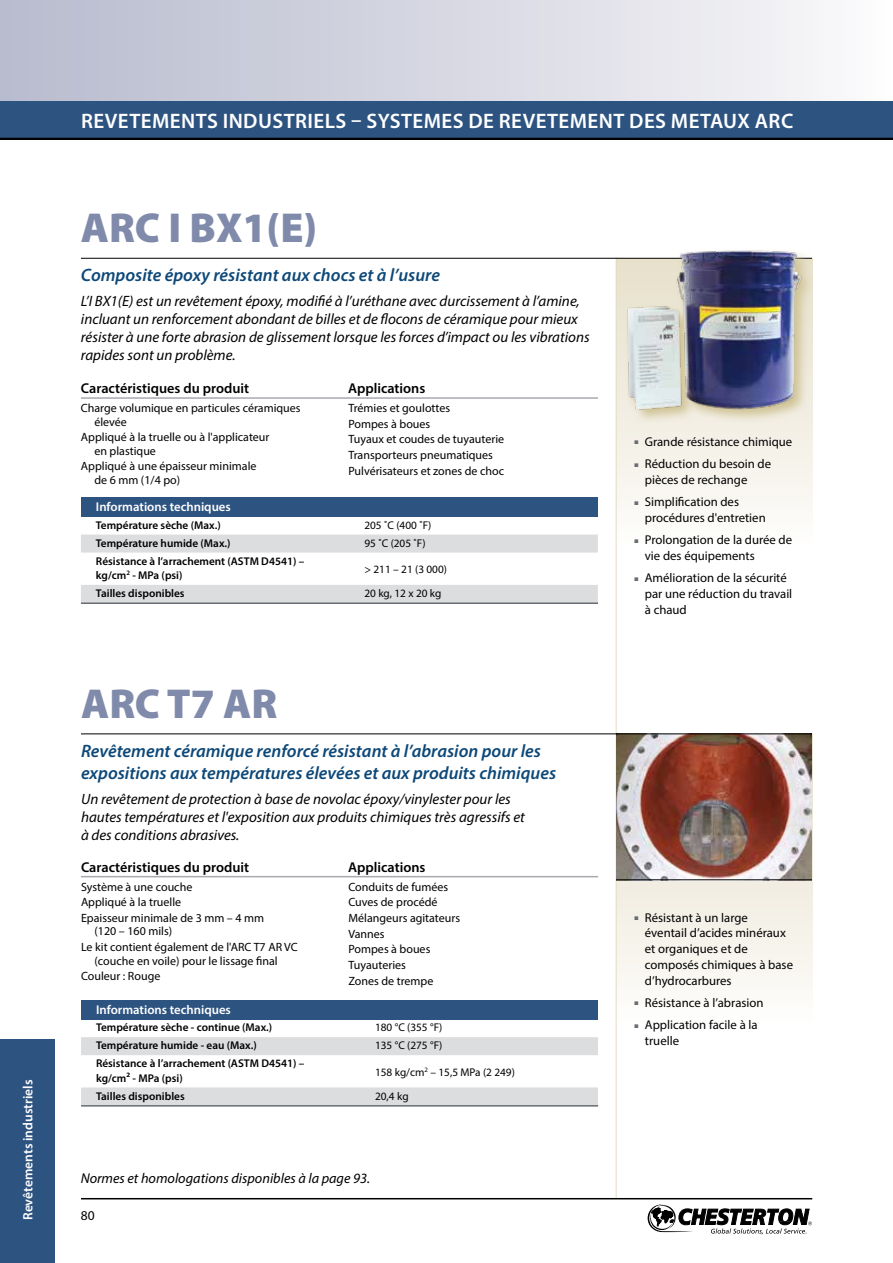
<style>
.page{position:relative;width:893px;height:1263px;background:#fff}
.page>*{position:absolute;margin:0;border:0;box-sizing:border-box;transform-origin:0 0}
.t1{font:900 42px "Myriad Pro";color:#808aaa}
.t2{font:600 21px "Myriad Pro";letter-spacing:.02em;color:#fff}
.t3{font:italic 600 18px/22.5px "Myriad Pro";color:#0d4878}
.t4{font:italic 15px/18px "Myriad Pro";color:#000}
.t5{font:600 14.25px "Myriad Pro";color:#000}
.t6{font:italic 14.25px "Myriad Pro";color:#000}
.t7{font:600 13.5px "Myriad Pro";color:#fff}
.t8{font:13.5px "Myriad Pro";color:#000}
.t9{font:12.75px/15.8px "Myriad Pro";color:#000}
.t10{font:600 12.75px "Myriad Pro";color:#fff}
.t11{font:12px/15.6px "Myriad Pro";color:#000}
.t12{font:600 11.25px/14.2px "Myriad Pro";color:#000}
.t13{font:11.25px "Myriad Pro";color:#000}
.s1{color:#696b73}
</style>
<div class="page">
<div style="left:0;top:0;width:892px;height:120px;background:linear-gradient(to right,#b6bacd,#faf9fa)"></div>
<svg style="left:617px;top:880px;width:195px;height:106px"></svg>
<div style="left:616px;top:259px;width:196px;height:286px;background:linear-gradient(to right,#f8f6f0,#f8f6f0)"></div>
<hr style="left:616px;top:257px;width:1px;height:941px;background:#e3dbc2">
<hr style="left:81px;top:1198px;width:731px;height:1px;background:#000">
<svg style="left:648px;top:1204px;width:164px;height:30px"></svg>
<div style="left:0;top:101px;width:893px;height:38px;background:#2d5380"></div>
<hr style="left:0;top:138px;width:893px;height:2px;background:#000">
<hr style="left:81px;top:258px;width:731px;height:1px;background:#000">
<hr style="left:81px;top:397px;width:517px;height:2px;background:#a9aaaf">
<div style="left:81px;top:497px;width:517px;height:20px;background:#2d5380"></div>
<div style="left:81px;top:534px;width:517px;height:18px;background:#dcddde"></div>
<div style="left:81px;top:585px;width:517px;height:18px;background:#dcddde"></div>
<hr style="left:81px;top:602px;width:517px;height:2px;background:#696b73">
<svg style="left:808px;top:257px;width:5px;height:168px"></svg>
<img style="left:613px;top:250px;width:195px;height:175px">
<hr style="left:81px;top:876px;width:517px;height:1px;background:#a9aaaf">
<div style="left:81px;top:1000px;width:517px;height:19px;background:#2d5380"></div>
<div style="left:81px;top:1037px;width:517px;height:18px;background:#dcddde"></div>
<div style="left:81px;top:1087px;width:517px;height:18px;background:#dcddde"></div>
<hr style="left:81px;top:1105px;width:517px;height:1px;background:#696b73">
<img style="left:616px;top:734px;width:196px;height:145px">
<hr style="left:616px;top:879px;width:196px;height:1px;background:#000">
<hr style="left:81px;top:733px;width:731px;height:1px;background:#000">
<div style="left:0;top:1040px;width:54px;height:223px;background:#2d5380"></div>
<p class="t7" style="left:19px;top:1220px;width:142px;rotate:-90deg">Revêtements industriels</p>
<h2 class="t2" style="left:81px;top:108px;width:714px">REVETEMENTS INDUSTRIELS – SYSTEMES DE REVETEMENT DES METAUX ARC</h2>
<h1 class="t1" style="left:81px;top:200px;width:238px">ARC I BX1(E)</h1>
<h3 class="t3" style="left:81px;top:263px;width:361px">Composite époxy résistant aux chocs et à l’usure</h3>
<p class="t4" style="left:81px;top:292px;width:510px">L’I BX1(E) est un revêtement époxy, modifié à l’uréthane avec durcissement à l’amine, incluant un renforcement abondant de billes et de flocons de céramique pour mieux résister à une forte abrasion de glissement lorsque les forces d’impact ou les vibrations rapides sont un problème.</p>
<p class="t5" style="left:81px;top:379px;width:170px">Caractéristiques du produit</p>
<p class="t5" style="left:348px;top:379px;width:79px">Applications</p>
<p class="t11" style="left:94px;top:401px;width:208px;line-height:13.5px;text-indent:-14px">Charge volumique en particules céramiques élevée</p>
<p class="t11" style="left:94px;top:430px;width:177px;line-height:13.5px;text-indent:-14px">Appliqué à la truelle ou à l'applicateur en plastique</p>
<p class="t11" style="left:94px;top:459px;width:164px;line-height:13.5px;text-indent:-14px">Appliqué à une épaisseur minimale de 6 mm (1/4 po)</p>
<p class="t11" style="left:348px;top:400px;width:157px">Trémies et goulottes<br>Pompes à boues<br>Tuyaux et coudes de tuyauterie<br>Transporteurs pneumatiques<br>Pulvérisateurs et zones de choc</p>
<p class="t10" style="left:96px;top:499px;width:136px">Informations techniques</p>
<p class="t12" style="left:96px;top:517px;width:126px">Température sèche (Max.)</p>
<p class="t13" style="left:364px;top:518px;width:68px">205 ˚C (400 ˚F)</p>
<p class="t12" style="left:96px;top:535px;width:136px">Température humide (Max.)</p>
<p class="t13" style="left:364px;top:536px;width:63px">95 ˚C (205 ˚F)</p>
<p class="t12" style="left:96px;top:553px;width:210px">Résistance à l’arrachement (ASTM D4541) – kg/cm<sup>2</sup> - MPa (psi)</p>
<p class="t13" style="left:364px;top:562px;width:84px">&gt; 211 – 21 (3 000)</p>
<p class="t12" style="left:96px;top:586px;width:90px">Tailles disponibles</p>
<p class="t13" style="left:364px;top:586px;width:79px">20 kg, 12 x 20 kg</p>
<h1 class="t1" style="left:81px;top:676px;width:198px">ARC T7 AR</h1>
<h3 class="t3" style="left:81px;top:739px;width:477px">Revêtement céramique renforcé résistant à l’abrasion pour les expositions aux températures élevées et aux produits chimiques</h3>
<p class="t4" style="left:81px;top:790px;width:445px">Un revêtement de protection à base de novolac époxy/vinylester pour les hautes températures et l'exposition aux produits chimiques très agressifs et à des conditions abrasives.</p>
<p class="t5" style="left:81px;top:858px;width:170px">Caractéristiques du produit</p>
<p class="t5" style="left:348px;top:858px;width:79px">Applications</p>
<p class="t11" style="left:81px;top:879px;width:185px">Système à une couche<br>Appliqué à la truelle<br>Epaisseur minimale de 3 mm – 4 mm</p>
<p class="t11" style="left:81px;top:923px;width:218px;text-indent:14px">(120 – 160 mils)<br>Le kit contient également de l'ARC T7 AR VC</p>
<p class="t11" style="left:81px;top:953px;width:198px;text-indent:14px">(couche en voile) pour le lissage final<br>Couleur : Rouge</p>
<p class="t11" style="left:348px;top:879px;width:113px">Conduits de fumées<br>Cuves de procédé<br>Mélangeurs agitateurs<br>Vannes<br>Pompes à boues<br>Tuyauteries<br>Zones de trempe</p>
<p class="t10" style="left:96px;top:1001px;width:136px">Informations techniques</p>
<p class="t12" style="left:96px;top:1020px;width:178px">Température sèche - continue (Max.)</p>
<p class="t13" style="left:375px;top:1020px;width:69px">180 °C (355 °F)</p>
<p class="t12" style="left:96px;top:1038px;width:162px">Température humide - eau (Max.)</p>
<p class="t13" style="left:375px;top:1038px;width:69px">135 °C (275 °F)</p>
<p class="t12" style="left:96px;top:1056px;width:210px">Résistance à l’arrachement (ASTM D4541) – kg/cm² - MPa (psi)</p>
<p class="t13" style="left:375px;top:1065px;width:141px">158 kg/cm<sup>2</sup> – 15,5 MPa (2 249)</p>
<p class="t12" style="left:96px;top:1088px;width:90px">Tailles disponibles</p>
<p class="t13" style="left:375px;top:1089px;width:35px">20,4 kg</p>
<p class="t6" style="left:81px;top:1169px;width:291px">Normes et homologations disponibles à la page 93.</p>
<p class="t8" style="left:81px;top:1207px;width:15px">80</p>
<p class="t9" style="left:634px;top:434px;width:160px"><span class="s1">■</span> Grande résistance chimique</p>
<p class="t9" style="left:645px;top:456px;width:128px;text-indent:-10px"><span class="s1">■</span> Réduction du besoin de pièces de rechange</p>
<p class="t9" style="left:645px;top:494px;width:122px;text-indent:-10px"><span class="s1">■</span> Simplification des procédures d'entretien</p>
<p class="t9" style="left:645px;top:532px;width:149px;text-indent:-10px"><span class="s1">■</span> Prolongation de la durée de vie des équipements</p>
<p class="t9" style="left:645px;top:570px;width:149px;text-indent:-10px"><span class="s1">■</span> Amélioration de la sécurité par une réduction du travail à chaud</p>
<p class="t9" style="left:645px;top:909px;width:150px;text-indent:-10px"><span class="s1">■</span> Résistant à un large éventail d’acides minéraux et organiques et de composés chimiques à base d’hydrocarbures</p>
<p class="t9" style="left:634px;top:994px;width:131px"><span class="s1">■</span> Résistance à l’abrasion</p>
<p class="t9" style="left:645px;top:1017px;width:114px;text-indent:-10px"><span class="s1">■</span> Application facile à la truelle</p>
</div>
